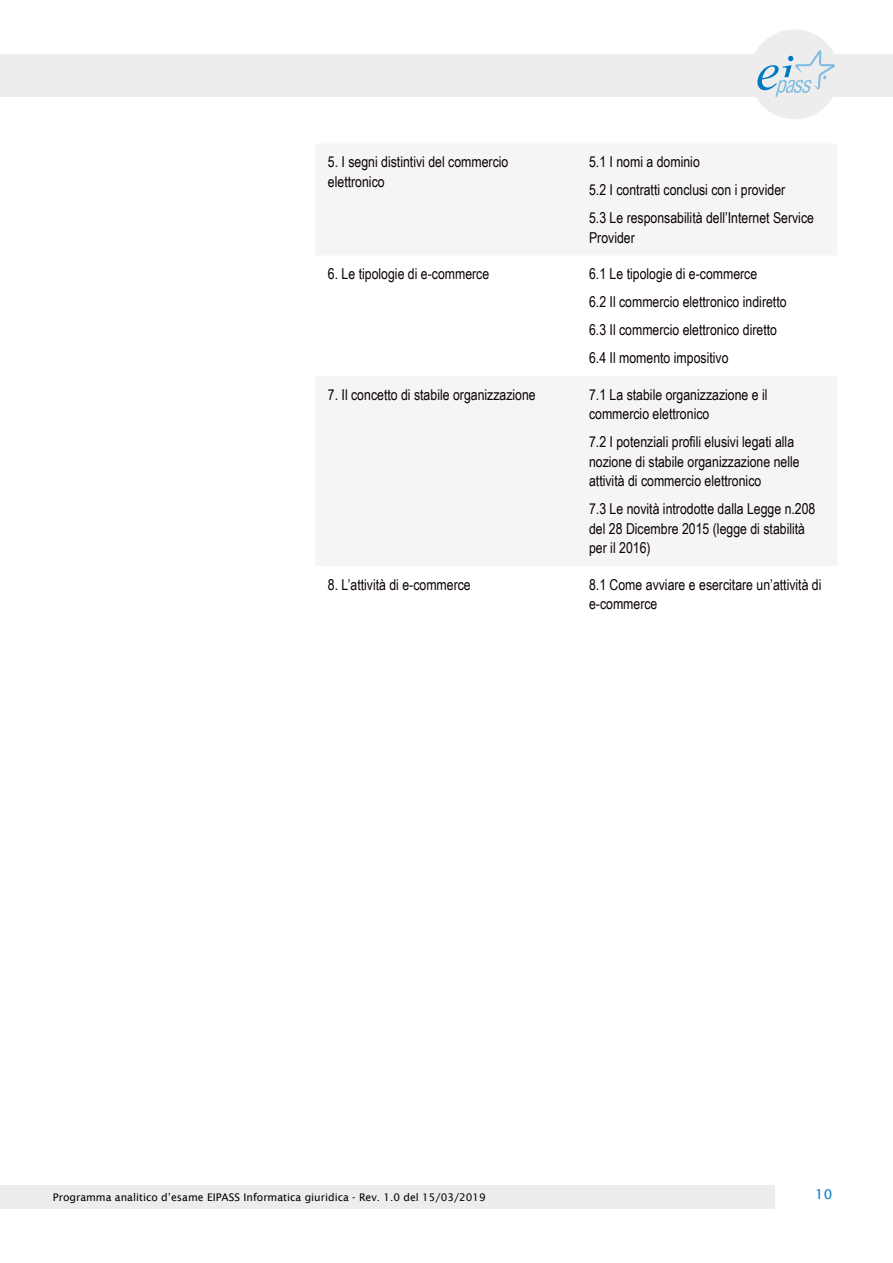
<style>
.page{position:relative;width:893px;height:1263px;background:#fff}
.page>*{position:absolute;margin:0;border:0;box-sizing:border-box;transform-origin:0 0}
.t1{font:15px/19.5px "Arial Narrow";color:#0b0000}
.t2{font:13.5px "Lucida Sans";color:#0077c1}
.t3{font:10.5px "Lucida Sans";color:#000}
</style>
<div class="page">
<div style="left:0;top:54px;width:893px;height:43px;background:#ededee"></div>
<div style="left:749px;top:29px;width:90px;height:90px;background:#ededee;border-radius:50%"></div>
<div style="left:0;top:1185px;width:774px;height:24px;background:#ededee"></div>
<svg style="left:757px;top:50px;width:78px;height:47px"></svg>
<p class="t1" style="left:328px;top:152px;width:182px">5. I segni distintivi del commercio elettronico</p>
<p class="t1" style="left:589px;top:147px;width:226px;line-height:28px">5.1 I nomi a dominio<br>5.2 I contratti conclusi con i provider<br>5.3 Le responsabilità dell’Internet Service</p>
<p class="t1" style="left:589px;top:227px;width:47px">Provider</p>
<p class="t1" style="left:328px;top:263px;width:163px">6. Le tipologie di e-commerce</p>
<p class="t1" style="left:589px;top:259px;width:199px;line-height:28px">6.1 Le tipologie di e-commerce<br>6.2 Il commercio elettronico indiretto 6.3 Il commercio elettronico diretto 6.4 Il momento impositivo</p>
<p class="t1" style="left:328px;top:384px;width:209px">7. Il concetto di stabile organizzazione</p>
<p class="t1" style="left:589px;top:384px;width:180px">7.1 La stabile organizzazione e il commercio elettronico</p>
<p class="t1" style="left:589px;top:431px;width:212px">7.2 I potenziali profili elusivi legati alla nozione di stabile organizzazione nelle attività di commercio elettronico</p>
<p class="t1" style="left:589px;top:498px;width:228px">7.3 Le novità introdotte dalla Legge n.208 del 28 Dicembre 2015 (legge di stabilità per il 2016)</p>
<p class="t1" style="left:328px;top:574px;width:144px">8. L’attività di e-commerce</p>
<p class="t1" style="left:589px;top:574px;width:234px">8.1 Come avviare e esercitare un’attività di e-commerce</p>
<p class="t3" style="left:53px;top:1191px;width:434px">Programma analitico d’esame EIPASS Informatica giuridica - Rev. 1.0 del 15/03/2019</p>
<p class="t2" style="left:815px;top:1186px;width:19px">10</p>
</div>
